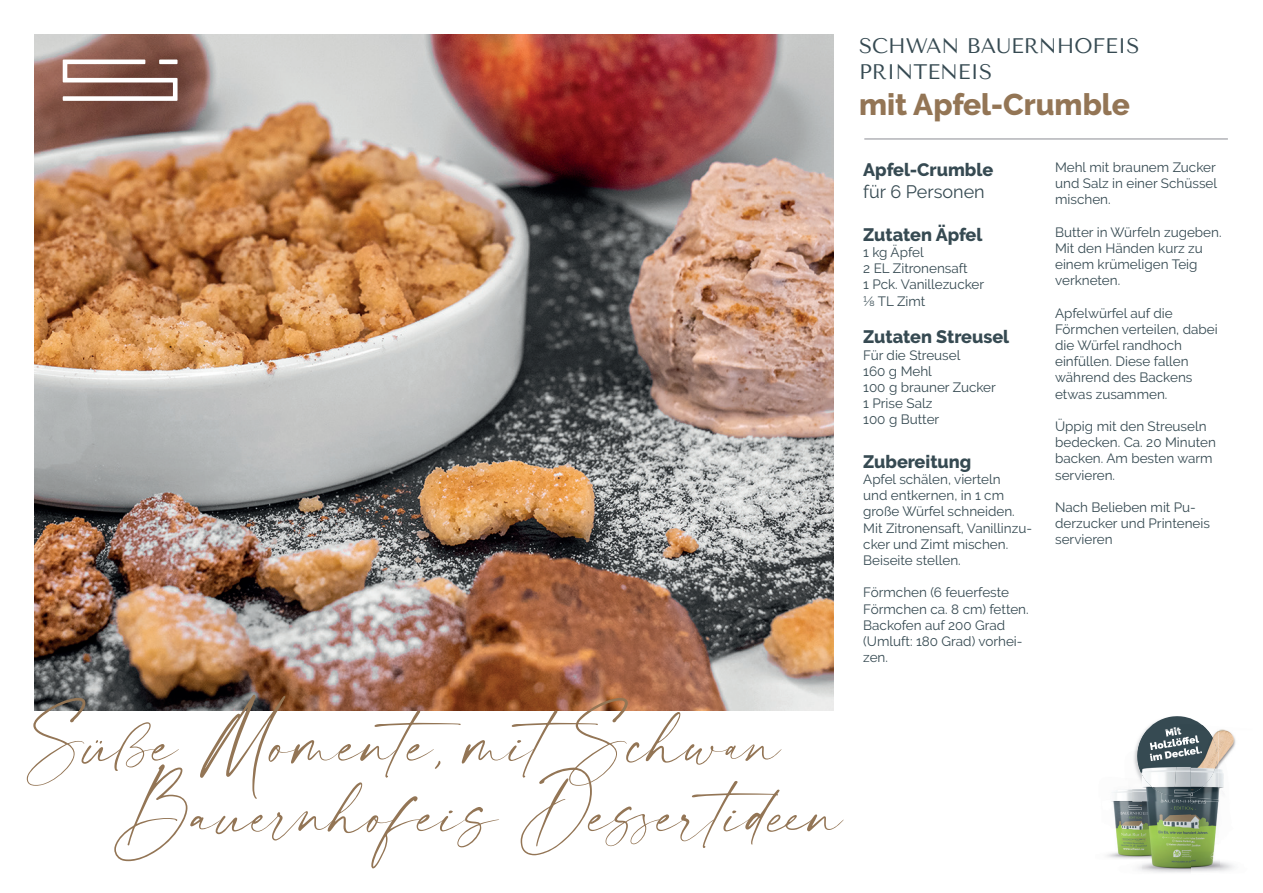
<style>
.page{position:relative;width:1263px;height:893px;background:#fff}
.page>*{position:absolute;margin:0;border:0;box-sizing:border-box;transform-origin:0 0}
.t1{font:58.65px/70.3px "modernline Personal Use";color:#937555}
.t2{font:800 30px "Raleway";color:#937555}
.t3{font:21px/25.2px "Tenor Sans";color:#364a52}
.t4{font:800 18px "Raleway";color:#364a52}
.t5{font:18px "Raleway";color:#364a52}
.t6{font:13.5px/16.2px "Raleway";color:#364a52}
</style>
<div class="page">
<img style="left:35px;top:35px;width:798px;height:675px">
<svg style="left:63px;top:60px;width:115px;height:41px"></svg>
<hr style="left:159px;top:60px;width:19px;height:4px;background:#fff">
<hr style="left:864px;top:138px;width:364px;height:2px;background:#b2b3b7">
<img style="left:1191px;top:801px;width:28px;height:51px">
<img style="left:1191px;top:852px;width:29px;height:20px">
<img style="left:1191px;top:799px;width:27px;height:2px">
<img style="left:1218px;top:730px;width:18px;height:71px">
<img style="left:1112px;top:789px;width:49px;height:12px">
<img style="left:1107px;top:801px;width:84px;height:72px">
<img style="left:1161px;top:799px;width:30px;height:2px">
<svg style="left:1134px;top:716px;width:86px;height:83px"></svg>
<h3 class="t3" style="left:859px;top:34px;width:282px">SCHWAN BAUERNHOFEIS<br>PRINTENEIS</h3>
<h2 class="t2" style="left:859px;top:87px;width:273px">mit Apfel-Crumble</h2>
<h1 class="t1" style="left:113px;top:711px;width:732px;text-indent:-87px">Süße Momente, mitSchwan<br>Bauernhofeis Dessertideen</h1>
<h3 class="t4" style="left:863px;top:159px;width:132px">Apfel-Crumble</h3>
<h3 class="t5" style="left:863px;top:181px;width:123px">für 6 Personen</h3>
<h3 class="t4" style="left:863px;top:224px;width:121px">Zutaten Äpfel</h3>
<p class="t6" style="left:863px;top:244px;width:122px">1 kg Äpfel<br>2 EL Zitronensaft<br>1 Pck. Vanillezucker ⅛ TL Zimt</p>
<h3 class="t4" style="left:863px;top:327px;width:147px">Zutaten Streusel</h3>
<p class="t6" style="left:863px;top:347px;width:134px">Für die Streusel<br>160 g Mehl<br>100 g brauner Zucker<br>1 Prise Salz<br>100 g Butter</p>
<h3 class="t4" style="left:863px;top:451px;width:110px">Zubereitung</h3>
<p class="t6" style="left:863px;top:471px;width:170px">Apfel schälen, vierteln<br>und entkernen, in 1 cm große Würfel schneiden.<br>Mit Zitronensaft, Vanillinzu&shy;cker und Zimt mischen.<br>Beiseite stellen.</p>
<p class="t6" style="left:863px;top:584px;width:167px">Förmchen (6 feuerfeste<br>Förmchen ca. 8 cm) fetten.<br>Backofen auf 200 Grad (Umluft: 180 Grad) vorhei&shy;zen.</p>
<p class="t6" style="left:1055px;top:159px;width:164px;text-align:justify">Mehl mit braunem Zucker und Salz in einer Schüssel mischen.</p>
<p class="t6" style="left:1055px;top:224px;width:168px">Butter in Würfeln zugeben.<br>Mit den Händen kurz zu einem krümeligen Teig verkneten.</p>
<p class="t6" style="left:1055px;top:305px;width:164px">Apfelwürfel auf die<br>Förmchen verteilen, dabei die Würfel randhoch einfüllen. Diese fallen während des Backens etwas zusammen.</p>
<p class="t6" style="left:1055px;top:418px;width:162px">Üppig mit den Streuseln bedecken. Ca. 20 Minuten backen. Am besten warm servieren.</p>
<p class="t6" style="left:1055px;top:499px;width:156px">Nach Belieben mit Pu&shy;derzucker und Printeneis servieren</p>
</div>
